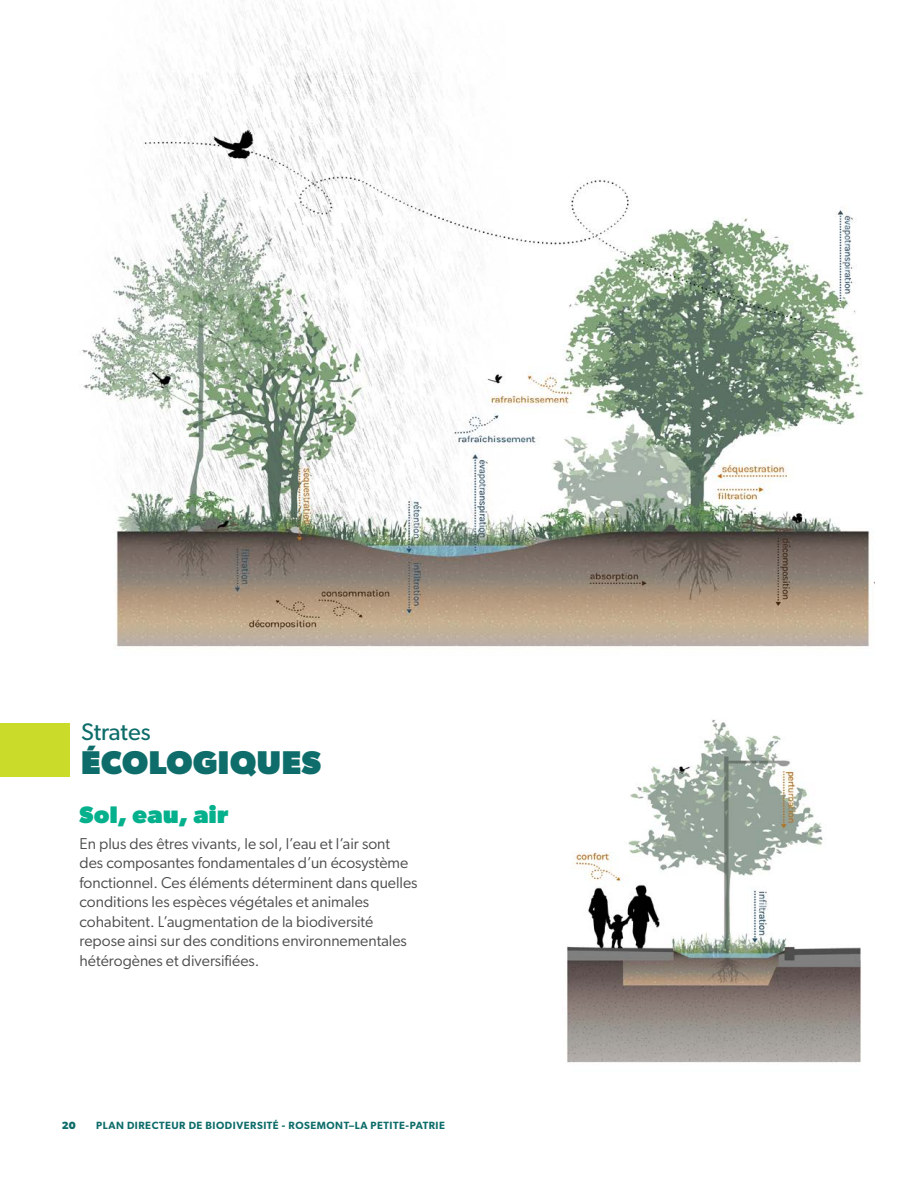
<style>
.page{position:relative;width:918px;height:1188px;background:#fff}
.page>*{position:absolute;margin:0;border:0;box-sizing:border-box;transform-origin:0 0}
.t1{font:800 33px "Gibson";letter-spacing:.02em;color:#0e6d6a}
.t2{font:800 24px "Gibson";letter-spacing:.02em;color:#05b08d}
.t3{font:24px "Gibson";color:#0e6d6a}
.t4{font:15.75px/19.5px "Gibson";color:#4b4c4d}
.t5{font:600 10.5px "Gibson";letter-spacing:.05em;color:#0e6d6a}
.t6{font:700 10.5px "Gibson";color:#0e6d6a}
</style>
<div class="page">
<img style="left:82px;top:0;width:793px;height:647px">
<div style="left:0;top:723px;width:70px;height:54px;background:#cadb2a"></div>
<img style="left:567px;top:719px;width:294px;height:344px">
<hr style="left:917px;top:0;width:1px;height:1188px;background:#cadb2a">
<h2 class="t3" style="left:81px;top:717px;width:71px">Strates</h2>
<h1 class="t1" style="left:81px;top:743px;width:241px">ÉCOLOGIQUES</h1>
<h2 class="t2" style="left:80px;top:800px;width:150px">Sol, eau, air</h2>
<p class="t4" style="left:80px;top:834px;width:340px">En plus des êtres vivants, le sol, l’eau et l’air sont des composantes fondamentales d’un écosystème fonctionnel. Ces éléments déterminent dans quelles conditions les espèces végétales et animales cohabitent. L’augmentation de la biodiversité repose ainsi sur des conditions environnementales hétérogènes et diversifiées.</p>
<p class="t6" style="left:62px;top:1119px;width:15px">20</p>
<p class="t5" style="left:96px;top:1119px;width:350px">PLAN DIRECTEUR DE BIODIVERSITÉ - ROSEMONT–LA PETITE-PATRIE</p>
</div>
